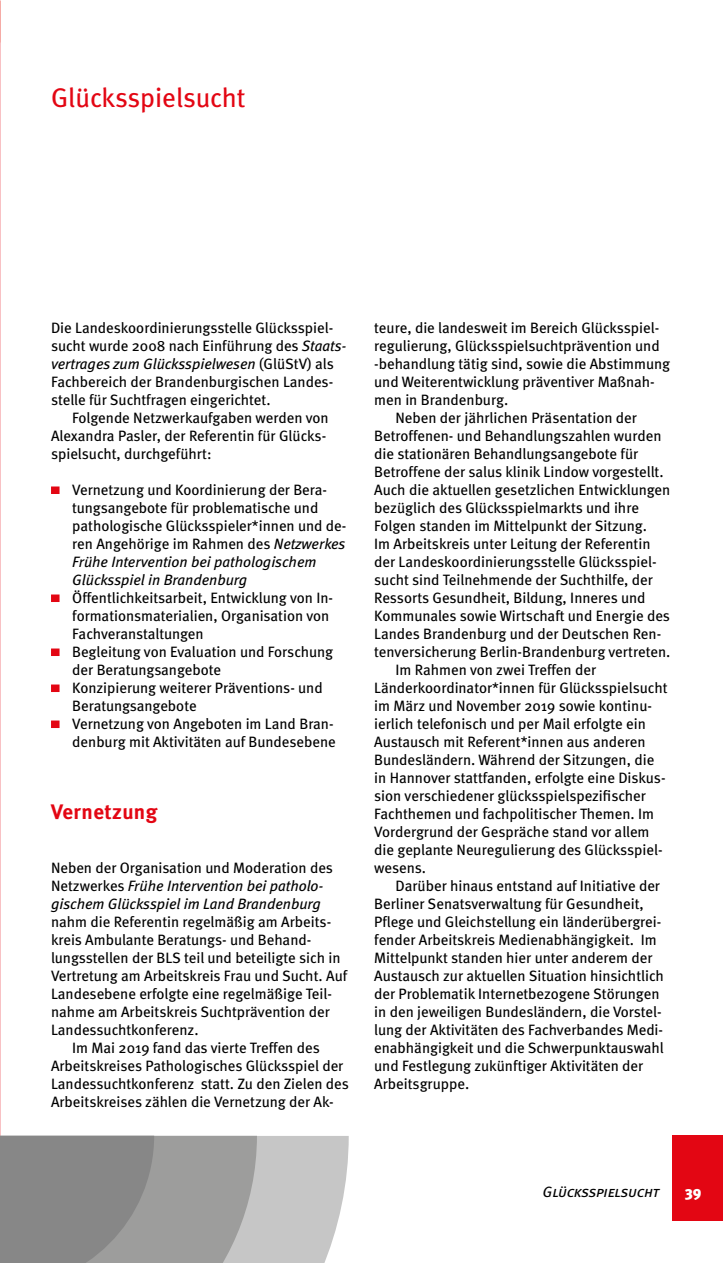
<style>
.page{position:relative;width:723px;height:1263px;background:#fff}
.page>*{position:absolute;margin:0;border:0;box-sizing:border-box;transform-origin:0 0}
.t1{font:27px "Meta";color:#e30613}
.t2{font:700 21px "Meta";letter-spacing:.025em;color:#e30613}
.t3{font:15px/18px "Meta";color:#000}
.t4{font:italic 15px/18px "Meta";color:#000}
.t5{font:15px "Meta Book Italic Caps";letter-spacing:-.01em;color:#000}
.t6{font:900 15px "Meta";color:#fff}
.s1{font-style:italic}
.s2{font-style:normal}
</style>
<div class="page">
<svg style="left:257px;top:1136px;width:92px;height:127px;background:#cacaca"></svg>
<svg style="left:0;top:790px;width:257px;height:473px"></svg>
<div style="left:672px;top:1135px;width:51px;height:85px;background:#e30613"></div>
<div style="left:51px;top:486px;width:9px;height:8px;background:#e30613"></div>
<div style="left:51px;top:594px;width:9px;height:8px;background:#e30613"></div>
<div style="left:51px;top:648px;width:9px;height:8px;background:#e30613"></div>
<div style="left:51px;top:684px;width:9px;height:8px;background:#e30613"></div>
<div style="left:51px;top:720px;width:9px;height:8px;background:#e30613"></div>
<h1 class="t1" style="left:51px;top:80px;width:196px">Glücksspielsucht</h1>
<p class="t3" style="left:51px;top:318px;width:297px">Die Landeskoordinierungsstelle Glücksspiel&shy;sucht wurde 2008 nach Einführung des <span class="s1">Staats&shy;vertrages zum Glücksspielwesen</span> (GlüStV) als Fachbereich der Brandenburgischen Landes&shy;stelle für Suchtfragen eingerichtet.</p>
<p class="t3" style="left:51px;top:408px;width:279px;text-indent:21px">Folgende Netzwerkaufgaben werden von<br>Alexandra Pasler, der Referentin für Glücks&shy;spielsucht, durchgeführt:</p>
<p class="t3" style="left:72px;top:480px;width:276px">Vernetzung und Koordinierung der Bera&shy;tungsangebote für problematische und pathologische Glücksspieler*innen und de&shy;ren Angehörige im Rahmen des <span class="s1">Netzwerkes Frühe Intervention bei pathologischem Glücksspiel in Brandenburg</span></p>
<p class="t3" style="left:72px;top:588px;width:265px">Öffentlichkeitsarbeit, Entwicklung von In&shy;formationsmaterialien, Organisation von Fachveranstaltungen<br>Begleitung von Evaluation und Forschung der Beratungsangebote<br>Konzipierung weiterer Präventions- und Beratungsangebote<br>Vernetzung von Angeboten im Land Bran&shy;denburg mit Aktivitäten auf Bundesebene</p>
<h2 class="t2" style="left:51px;top:798px;width:108px">Vernetzung</h2>
<p class="t4" style="left:51px;top:858px;width:283px"><span class="s2">Neben der Organisation und Moderation des<br>Netzwerkes</span> Frühe Intervention bei patholo&shy;gischem Glücksspiel im Land Brandenburg</p>
<p class="t3" style="left:51px;top:912px;width:282px">nahm die Referentin regelmäßig am Arbeits-</p>
<p class="t3" style="left:51px;top:930px;width:262px">kreis Ambulante Beratungs- und Behand-</p>
<p class="t3" style="left:51px;top:948px;width:291px">lungsstellen der BLS teil und beteiligte sich in</p>
<p class="t3" style="left:51px;top:966px;width:298px">Vertretung am Arbeitskreis Frau und Sucht. Auf</p>
<p class="t3" style="left:51px;top:984px;width:282px">Landesebene erfolgte eine regelmäßige Teil-</p>
<p class="t3" style="left:51px;top:1002px;width:280px">nahme am Arbeitskreis Suchtprävention der</p>
<p class="t3" style="left:51px;top:1020px;width:149px">Landessuchtkonferenz.</p>
<p class="t3" style="left:72px;top:1038px;width:249px">Im Mai 2019 fand das vierte Treffen des</p>
<p class="t3" style="left:51px;top:1056px;width:294px">Arbeitskreises Pathologisches Glücksspiel der</p>
<p class="t3" style="left:51px;top:1074px;width:299px">Landessuchtkonferenz statt. Zu den Zielen des</p>
<p class="t3" style="left:51px;top:1092px;width:284px">Arbeitskreises zählen die Vernetzung der Ak-</p>
<p class="t3" style="left:374px;top:318px;width:287px">teure, die landesweit im Bereich Glücksspiel-</p>
<p class="t3" style="left:374px;top:336px;width:287px">regulierung, Glücksspielsuchtprävention und</p>
<p class="t3" style="left:374px;top:354px;width:297px">-behandlung tätig sind, sowie die Abstimmung</p>
<p class="t3" style="left:374px;top:372px;width:282px">und Weiterentwicklung präventiver Maßnah-</p>
<p class="t3" style="left:374px;top:390px;width:136px">men in Brandenburg.</p>
<p class="t3" style="left:395px;top:408px;width:243px">Neben der jährlichen Präsentation der</p>
<p class="t3" style="left:374px;top:426px;width:289px">Betroffenen- und Behandlungszahlen wurden</p>
<p class="t3" style="left:374px;top:444px;width:265px">die stationären Behandlungsangebote für</p>
<p class="t3" style="left:374px;top:462px;width:291px">Betroffene der salus klinik Lindow vorgestellt.</p>
<p class="t3" style="left:374px;top:480px;width:298px">Auch die aktuellen gesetzlichen Entwicklungen</p>
<p class="t3" style="left:374px;top:498px;width:266px">bezüglich des Glücksspielmarkts und ihre</p>
<p class="t3" style="left:374px;top:516px;width:274px">Folgen standen im Mittelpunkt der Sitzung.</p>
<p class="t3" style="left:374px;top:534px;width:278px">Im Arbeitskreis unter Leitung der Referentin</p>
<p class="t3" style="left:374px;top:552px;width:284px">der Landeskoordinierungsstelle Glücksspiel-</p>
<p class="t3" style="left:374px;top:570px;width:280px">sucht sind Teilnehmende der Suchthilfe, der</p>
<p class="t3" style="left:374px;top:588px;width:273px">Ressorts Gesundheit, Bildung, Inneres und</p>
<p class="t3" style="left:374px;top:606px;width:297px">Kommunales sowie Wirtschaft und Energie des</p>
<p class="t3" style="left:374px;top:624px;width:288px">Landes Brandenburg und der Deutschen Ren-</p>
<p class="t3" style="left:374px;top:642px;width:298px">tenversicherung Berlin-Brandenburg vertreten.</p>
<p class="t3" style="left:395px;top:660px;width:202px">Im Rahmen von zwei Treffen der</p>
<p class="t3" style="left:374px;top:678px;width:295px">Länderkoordinator*innen für Glücksspielsucht</p>
<p class="t3" style="left:374px;top:696px;width:279px">im März und November 2019 sowie kontinu-</p>
<p class="t3" style="left:374px;top:714px;width:273px">ierlich telefonisch und per Mail erfolgte ein</p>
<p class="t3" style="left:374px;top:732px;width:273px">Austausch mit Referent*innen aus anderen</p>
<p class="t3" style="left:374px;top:750px;width:282px">Bundesländern. Während der Sitzungen, die</p>
<p class="t3" style="left:374px;top:768px;width:293px">in Hannover stattfanden, erfolgte eine Diskus-</p>
<p class="t3" style="left:374px;top:786px;width:273px">sion verschiedener glücksspielspezifischer</p>
<p class="t3" style="left:374px;top:804px;width:281px">Fachthemen und fachpolitischer Themen. Im</p>
<p class="t3" style="left:374px;top:822px;width:277px">Vordergrund der Gespräche stand vor allem</p>
<p class="t3" style="left:374px;top:840px;width:290px">die geplante Neuregulierung des Glücksspiel-</p>
<p class="t3" style="left:374px;top:858px;width:53px">wesens.</p>
<p class="t3" style="left:395px;top:876px;width:266px">Darüber hinaus entstand auf Initiative der</p>
<p class="t3" style="left:374px;top:894px;width:271px">Berliner Senatsverwaltung für Gesundheit,</p>
<p class="t3" style="left:374px;top:912px;width:289px">Pflege und Gleichstellung ein länderübergrei-</p>
<p class="t3" style="left:374px;top:930px;width:284px">fender Arbeitskreis Medienabhängigkeit. Im</p>
<p class="t3" style="left:374px;top:948px;width:280px">Mittelpunkt standen hier unter anderem der</p>
<p class="t3" style="left:374px;top:966px;width:291px">Austausch zur aktuellen Situation hinsichtlich</p>
<p class="t3" style="left:374px;top:984px;width:287px">der Problematik Internetbezogene Störungen</p>
<p class="t3" style="left:374px;top:1002px;width:289px">in den jeweiligen Bundesländern, die Vorstel-</p>
<p class="t3" style="left:374px;top:1020px;width:290px">lung der Aktivitäten des Fachverbandes Medi-</p>
<p class="t3" style="left:374px;top:1038px;width:291px">enabhängigkeit und die Schwerpunktauswahl</p>
<p class="t3" style="left:374px;top:1056px;width:271px">und Festlegung zukünftiger Aktivitäten der</p>
<p class="t3" style="left:374px;top:1074px;width:97px">Arbeitsgruppe.</p>
<p class="t5" style="left:542px;top:1182px;width:118px">Glücksspielsucht</p>
<p class="t6" style="left:685px;top:1183px;width:18px">39</p>
</div>
